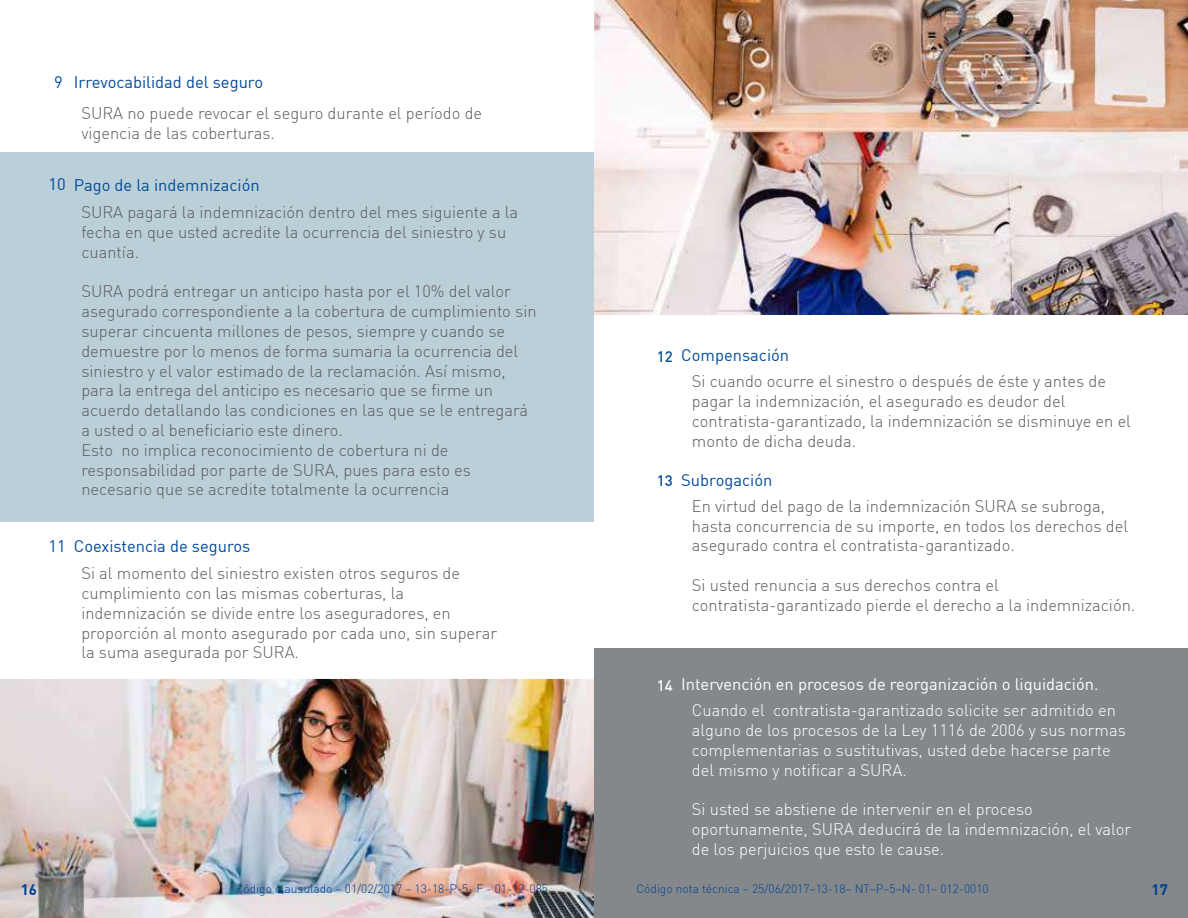
<style>
.page{position:relative;width:1188px;height:918px;background:#fff}
.page>*{position:absolute;margin:0;border:0;box-sizing:border-box;transform-origin:0 0}
.t1{font:300 16.5px/19.8px "DIN Offc";color:#5b5b5f}
.t2{font:300 16.5px/19.8px "DIN Offc";color:#fff}
.t3{font:16.5px "DIN Offc";color:#004b9c}
.t4{font:16.5px "DIN Offc";color:#fff}
.t5{font:700 15px "DIN Offc";color:#004193}
.t6{font:300 12px "DIN Offc";color:#004193}
.s1{font-weight:500;font-size:15px}
</style>
<div class="page">
<div style="left:0;top:153px;width:594px;height:369px;background:#bacfd7"></div>
<div style="left:594px;top:648px;width:594px;height:270px;background:#84888b"></div>
<img style="left:0;top:679px;width:594px;height:239px">
<img style="left:594px;top:0;width:594px;height:314px">
<p class="t3" style="left:54px;top:72px;width:210px">9 Irrevocabilidad del seguro</p>
<p class="t1" style="left:81px;top:103px;width:402px">SURA no puede revocar el seguro durante el período de vigencia de las coberturas.</p>
<p class="t3" style="left:49px;top:175px;width:213px">10 Pago de la indemnización</p>
<p class="t1" style="left:81px;top:202px;width:438px">SURA pagará la indemnización dentro del mes siguiente a la fecha en que usted acredite la ocurrencia del siniestro y su cuantía.</p>
<p class="t1" style="left:81px;top:281px;width:457px">SURA podrá entregar un anticipo hasta por el 10% del valor asegurado correspondiente a la cobertura de cumplimiento sin superar cincuenta millones de pesos, siempre y cuando se demuestre por lo menos de forma sumaria la ocurrencia del siniestro y el valor estimado de la reclamación. Así mismo, para la entrega del anticipo es necesario que se firme un acuerdo detallando las condiciones en las que se le entregará a usted o al beneficiario este dinero.<br>Esto no implica reconocimiento de cobertura ni de responsabilidad por parte de SURA, pues para esto es necesario que se acredite totalmente la ocurrencia</p>
<p class="t3" style="left:49px;top:535px;width:203px">11 Coexistencia de seguros</p>
<p class="t1" style="left:81px;top:563px;width:417px">Si al momento del siniestro existen otros seguros de cumplimiento con las mismas coberturas, la indemnización se divide entre los aseguradores, en proporción al monto asegurado por cada uno, sin superar la suma asegurada por SURA.</p>
<p class="t3" style="left:657px;top:345px;width:134px"><span class="s1">12</span> Compensación</p>
<p class="t1" style="left:692px;top:371px;width:441px">Si cuando ocurre el sinestro o después de éste y antes de pagar la indemnización, el asegurado es deudor del contratista-garantizado, la indemnización se disminuye en el monto de dicha deuda.</p>
<p class="t3" style="left:657px;top:470px;width:117px"><span class="s1">13</span> Subrogación</p>
<p class="t1" style="left:692px;top:496px;width:438px">En virtud del pago de la indemnización SURA se subroga, hasta concurrencia de su importe, en todos los derechos del asegurado contra el contratista-garantizado.</p>
<p class="t1" style="left:692px;top:575px;width:445px">Si usted renuncia a sus derechos contra el contratista-garantizado pierde el derecho a la indemnización.</p>
<p class="t4" style="left:657px;top:674px;width:443px"><span class="s1">14</span> Intervención en procesos de reorganización o liquidación.</p>
<p class="t2" style="left:692px;top:700px;width:435px">Cuando el contratista-garantizado solicite ser admitido en alguno de los procesos de la Ley 1116 de 2006 y sus normas complementarias o sustitutivas, usted debe hacerse parte del mismo y notificar a SURA.</p>
<p class="t2" style="left:692px;top:799px;width:441px">Si usted se abstiene de intervenir en el proceso oportunamente, SURA deducirá de la indemnización, el valor de los perjuicios que esto le cause.</p>
<p class="t5" style="left:21px;top:880px;width:18px">16</p>
<p class="t6" style="left:236px;top:882px;width:314px">Código clausulado – 01/02/2017 – 13-18-P-5- F - 01-12-085</p>
<p class="t6" style="left:637px;top:882px;width:354px">Código nota técnica – 25/06/2017–13-18– NT–P–5–N- 01– 012-0010</p>
<p class="t5" style="left:1152px;top:880px;width:18px">17</p>
</div>
